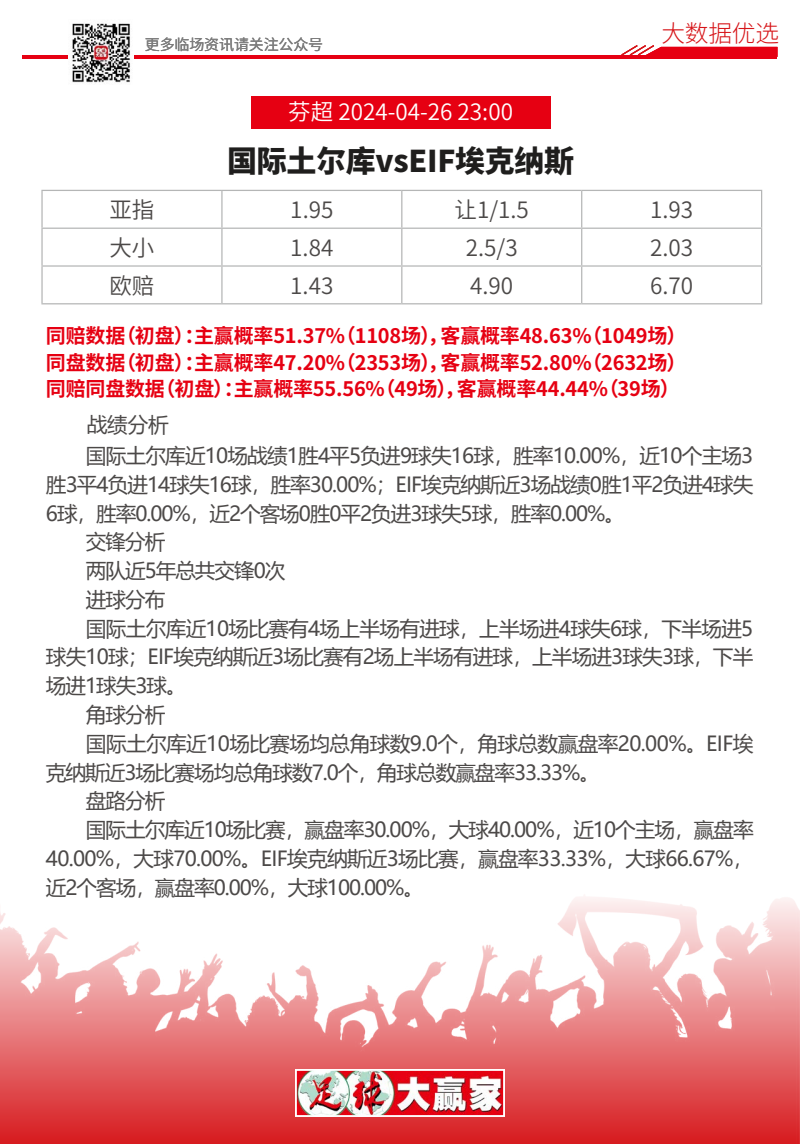
<style>
.page{position:relative;width:800px;height:1144px;background:#fff}
.page>*{position:absolute;margin:0;border:0;box-sizing:border-box;transform-origin:0 0}
.t1{font:900 30px "Noto Sans Hans";letter-spacing:-.01em;color:#1f1e1d}
.t2{font:300 23.75px "Noto Sans Hans";letter-spacing:-.01em;color:#d61418}
.t3{font:600 22.5px "Noto Sans Hans";color:#4c4948}
.t4{font:600 22.5px "Noto Sans Hans";color:#fff}
.t5{font:20.62px/30.9px "Microsoft Ya Hei";letter-spacing:-.04em;color:#4c4948}
.t6{font:700 20px/26.2px "Noto Sans Hans";letter-spacing:-.01em;color:#e60012;text-align:justify}
.t7{font:600 15px "Noto Sans Hans";letter-spacing:-.01em;color:#7d7d7d}
</style>
<div class="page">
<img style="left:0;top:896px;width:800px;height:248px">
<img style="left:298px;top:1072px;width:204px;height:42px">
<div style="left:295px;top:1069px;width:210px;height:48px;border:2px solid #fff"></div>
<img style="left:72px;top:23px;width:59px;height:60px">
<hr style="left:22px;top:55px;width:755px;height:4px;background:#e60012">
<svg style="left:621px;top:45px;width:156px;height:10px"></svg>
<hr style="left:41px;top:190px;width:181px;height:1px;background:#b5b6b6">
<hr style="left:41px;top:191px;width:2px;height:37px;background:#b5b6b6">
<hr style="left:222px;top:190px;width:180px;height:1px;background:#b5b6b6">
<hr style="left:221px;top:191px;width:2px;height:37px;background:#b5b6b6">
<hr style="left:402px;top:190px;width:180px;height:1px;background:#b5b6b6">
<hr style="left:401px;top:191px;width:1px;height:37px;background:#b5b6b6">
<hr style="left:582px;top:190px;width:180px;height:1px;background:#b5b6b6">
<hr style="left:581px;top:191px;width:1px;height:37px;background:#b5b6b6">
<hr style="left:761px;top:191px;width:1px;height:37px;background:#b5b6b6">
<hr style="left:41px;top:228px;width:181px;height:1px;background:#b5b6b6">
<hr style="left:41px;top:229px;width:2px;height:36px;background:#b5b6b6">
<hr style="left:222px;top:228px;width:180px;height:1px;background:#b5b6b6">
<hr style="left:221px;top:229px;width:2px;height:36px;background:#b5b6b6">
<hr style="left:402px;top:228px;width:180px;height:1px;background:#b5b6b6">
<hr style="left:401px;top:229px;width:1px;height:36px;background:#b5b6b6">
<hr style="left:582px;top:228px;width:180px;height:1px;background:#b5b6b6">
<hr style="left:581px;top:229px;width:1px;height:36px;background:#b5b6b6">
<hr style="left:761px;top:229px;width:1px;height:36px;background:#b5b6b6">
<hr style="left:41px;top:265px;width:181px;height:2px;background:#b5b6b6">
<hr style="left:41px;top:267px;width:2px;height:36px;background:#b5b6b6">
<hr style="left:222px;top:265px;width:180px;height:2px;background:#b5b6b6">
<hr style="left:221px;top:267px;width:2px;height:36px;background:#b5b6b6">
<hr style="left:402px;top:265px;width:180px;height:2px;background:#b5b6b6">
<hr style="left:401px;top:267px;width:1px;height:36px;background:#b5b6b6">
<hr style="left:582px;top:265px;width:180px;height:2px;background:#b5b6b6">
<hr style="left:581px;top:267px;width:1px;height:36px;background:#b5b6b6">
<hr style="left:761px;top:267px;width:1px;height:36px;background:#b5b6b6">
<hr style="left:41px;top:303px;width:181px;height:1px;background:#b5b6b6">
<hr style="left:222px;top:303px;width:180px;height:1px;background:#b5b6b6">
<hr style="left:402px;top:303px;width:180px;height:1px;background:#b5b6b6">
<hr style="left:582px;top:303px;width:180px;height:1px;background:#b5b6b6">
<div style="left:251px;top:96px;width:300px;height:33px;background:#e60012"></div>
<p class="t7" style="left:145px;top:36px;width:180px">更多临场资讯请关注公众号</p>
<p class="t4" style="left:288px;top:99px;width:226px">芬超 2024-04-26 23:00</p>
<h1 class="t1" style="left:227px;top:144px;width:349px">国际土尔库vsEIF埃克纳斯</h1>
<p class="t2" style="left:661px;top:20px;width:119px">大数据优选</p>
<p class="t3" style="left:109px;top:197px;width:46px">亚指</p>
<p class="t3" style="left:290px;top:197px;width:45px">1.95</p>
<p class="t3" style="left:455px;top:197px;width:76px">让1/1.5</p>
<p class="t3" style="left:650px;top:197px;width:45px">1.93</p>
<p class="t3" style="left:109px;top:235px;width:46px">大小</p>
<p class="t3" style="left:290px;top:235px;width:45px">1.84</p>
<p class="t3" style="left:466px;top:235px;width:53px">2.5/3</p>
<p class="t3" style="left:650px;top:235px;width:45px">2.03</p>
<p class="t3" style="left:109px;top:273px;width:46px">欧赔</p>
<p class="t3" style="left:290px;top:273px;width:45px">1.43</p>
<p class="t3" style="left:470px;top:273px;width:45px">4.90</p>
<p class="t3" style="left:650px;top:273px;width:45px">6.70</p>
<p class="t6" style="left:46px;top:323px;width:642px">同赔数据（初盘）：主赢概率51.37%（1108场），客赢概率48.63%（1049场）同盘数据（初盘）：主赢概率47.20%（2353场），客赢概率52.80%（2632场）同赔同盘数据（初盘）：主赢概率55.56%（49场），客赢概率44.44%（39场）</p>
<p class="t5" style="left:86px;top:409px;width:669px">战绩分析<br>国际土尔库近10场战绩1胜4平5负进9球失16球，胜率10.00%，近10个主场3</p>
<p class="t5" style="left:46px;top:468px;width:709px">胜3平4负进14球失16球，胜率30.00%；EIF埃克纳斯近3场战绩0胜1平2负进4球失</p>
<p class="t5" style="left:46px;top:497px;width:581px">6球，胜率0.00%，近2个客场0胜0平2负进3球失5球，胜率0.00%。</p>
<p class="t5" style="left:86px;top:526px;width:81px">交锋分析</p>
<p class="t5" style="left:86px;top:555px;width:201px">两队近5年总共交锋0次</p>
<p class="t5" style="left:86px;top:583px;width:81px">进球分布</p>
<p class="t5" style="left:86px;top:612px;width:669px">国际土尔库近10场比赛有4场上半场有进球，上半场进4球失6球，下半场进5</p>
<p class="t5" style="left:46px;top:641px;width:709px">球失10球；EIF埃克纳斯近3场比赛有2场上半场有进球，上半场进3球失3球，下半</p>
<p class="t5" style="left:46px;top:670px;width:142px">场进1球失3球。</p>
<p class="t5" style="left:86px;top:698px;width:81px">角球分析</p>
<p class="t5" style="left:86px;top:727px;width:669px">国际土尔库近10场比赛场均总角球数9.0个，角球总数赢盘率20.00%。EIF埃</p>
<p class="t5" style="left:46px;top:756px;width:556px">克纳斯近3场比赛场均总角球数7.0个，角球总数赢盘率33.33%。</p>
<p class="t5" style="left:86px;top:785px;width:81px">盘路分析</p>
<p class="t5" style="left:86px;top:813px;width:669px">国际土尔库近10场比赛，赢盘率30.00%，大球40.00%，近10个主场，赢盘率</p>
<p class="t5" style="left:46px;top:842px;width:709px">40.00%，大球70.00%。EIF埃克纳斯近3场比赛，赢盘率33.33%，大球66.67%，</p>
<p class="t5" style="left:46px;top:871px;width:380px">近2个客场，赢盘率0.00%，大球100.00%。</p>
</div>
